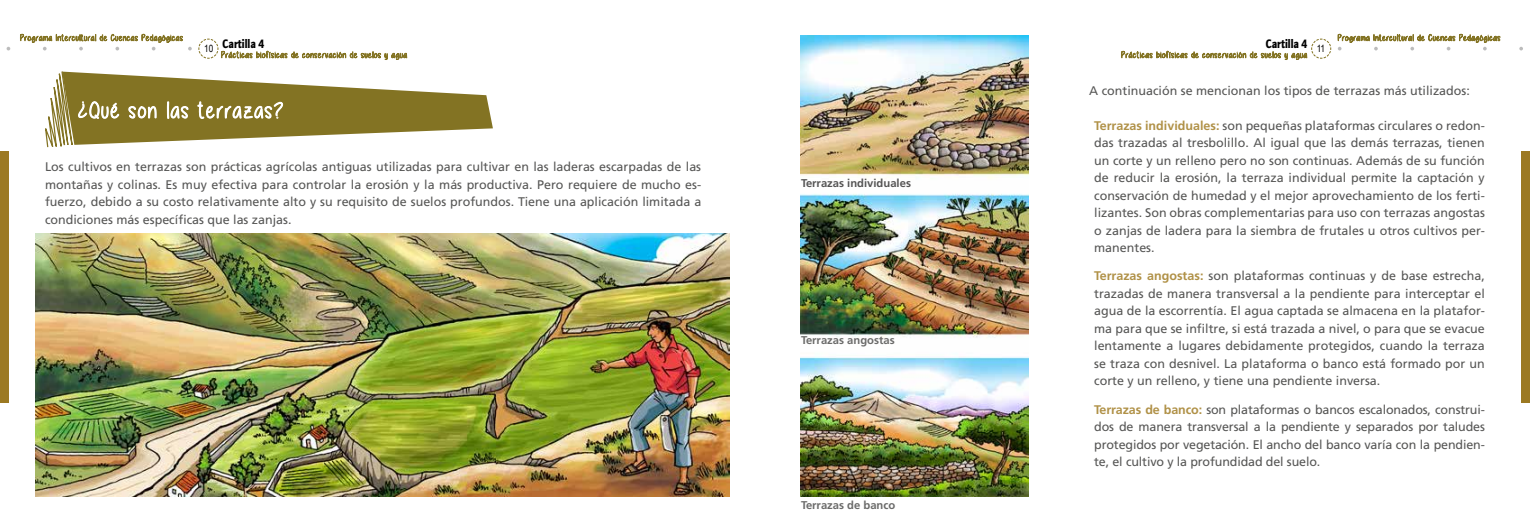
<style>
.page{position:relative;width:1530px;height:532px;background:#fff}
.page>*{position:absolute;margin:0;border:0;box-sizing:border-box;transform-origin:0 0}
.t1{font:900 12.62px "Quay Sans EF";color:#000;scale:.8 1}
.t2{font:12.5px/17.5px "Frutiger LT Std";color:#575756;text-align:justify}
.t3{font:700 11.25px "Frutiger LT Std";color:#6b6b6a}
.t4{font:700 11.25px "Frutiger LT Std";color:#555454}
.t5{font:10px "Arial Narrow";color:#000}
.s1{font-weight:700;color:#b09147}
</style>
<div class="page">
<svg style="left:1121px;top:38px;width:211px;height:22px"></svg>
<svg style="left:1519px;top:47px;width:4px;height:3px"></svg>
<div style="left:1521px;top:151px;width:9px;height:252px;background:#9c7922"></div>
<div style="left:0;top:151px;width:9px;height:252px;background:#9c7922"></div>
<svg style="left:1338px;top:33px;width:163px;height:18px"></svg>
<svg style="left:20px;top:33px;width:473px;height:115px"></svg>
<img style="left:35px;top:233px;width:695px;height:263px">
<img style="left:800px;top:35px;width:229px;height:461px">
<p class="t1" style="left:204px;top:36px;width:77px"><sub>10</sub> Cartilla 4</p>
<p class="t5" style="left:1317px;top:41px;width:10px">11</p>
<p class="t1" style="left:1266px;top:36px;width:54px">Cartilla 4</p>
<p class="t2" style="left:45px;top:158px;width:658px">Los cultivos en terrazas son prácticas agrícolas antiguas utilizadas para cultivar en las laderas escarpadas de las montañas y colinas. Es muy efectiva para controlar la erosión y la más productiva. Pero requiere de mucho es&shy;fuerzo, debido a su costo relativamente alto y su requisito de suelos profundos. Tiene una aplicación limitada a condiciones más específicas que las zanjas.</p>
<p class="t4" style="left:801px;top:176px;width:112px">Terrazas individuales</p>
<p class="t3" style="left:801px;top:333px;width:95px">Terrazas angostas</p>
<p class="t3" style="left:801px;top:498px;width:96px">Terrazas de banco</p>
<p class="t2" style="left:1089px;top:81px;width:382px">A continuación se mencionan los tipos de terrazas más utilizados:</p>
<p class="t2" style="left:1094px;top:116px;width:392px"><span class="s1">Terrazas individuales:</span> son pequeñas plataformas circulares o redon&shy;das trazadas al tresbolillo. Al igual que las demás terrazas, tienen un corte y un relleno pero no son continuas. Además de su función de reducir la erosión, la terraza individual permite la captación y conservación de humedad y el mejor aprovechamiento de los ferti&shy;lizantes. Son obras complementarias para uso con terrazas angostas o zanjas de ladera para la siembra de frutales u otros cultivos per&shy;manentes.</p>
<p class="t2" style="left:1094px;top:267px;width:392px"><span class="s1">Terrazas angostas:</span> son plataformas continuas y de base estrecha, trazadas de manera transversal a la pendiente para interceptar el agua de la escorrentía. El agua captada se almacena en la platafor&shy;ma para que se infiltre, si está trazada a nivel, o para que se evacue lentamente a lugares debidamente protegidos, cuando la terraza se traza con desnivel. La plataforma o banco está formado por un corte y un relleno, y tiene una pendiente inversa.</p>
<p class="t2" style="left:1094px;top:400px;width:392px"><span class="s1">Terrazas de banco:</span> son plataformas o bancos escalonados, construi&shy;dos de manera transversal a la pendiente y separados por taludes protegidos por vegetación. El ancho del banco varía con la pendien&shy;te, el cultivo y la profundidad del suelo.</p>
</div>
